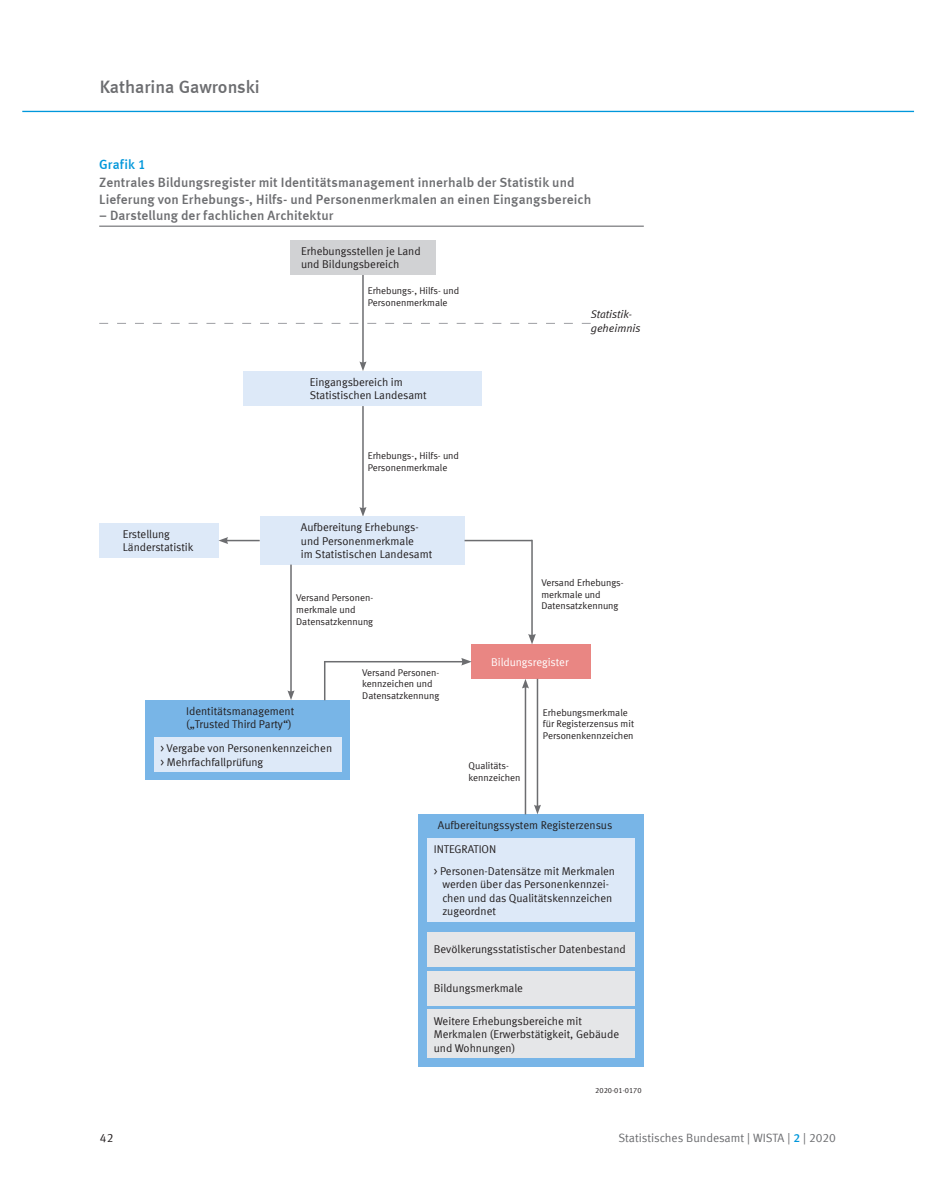
<style>
.page{position:relative;width:936px;height:1191px;background:#fff}
.page>*{position:absolute;margin:0;border:0;box-sizing:border-box;transform-origin:0 0}
.t1{font:18px "Meta Medium LF";letter-spacing:-.005em;color:#6c6d70}
.t2{font:13.5px/18.3px "Meta Medium LF";letter-spacing:.005em;color:#6c6d70}
.t3{font:12px "Meta Normal LF";color:#6c6d70}
.t4{font:12px "Meta Normal LF";color:#231f20}
.t5{font:11.25px/13.5px "Meta Normal LF";color:#231f20}
.t6{font:italic 11.25px/13.5px "Meta Normal LF";color:#231f20}
.t7{font:11.25px "Meta Normal LF";letter-spacing:-.005em;color:#fff}
.t8{font:9.75px/11.7px "Meta Normal LF";color:#231f20}
.t9{font:7.5px "Meta Normal LF";color:#231f20}
.s1{color:#0097db}
.s2{font-family:"Meta Medium LF";color:#0097db}
</style>
<div class="page">
<hr style="left:362px;top:260px;width:2px;height:104px;background:#6c6d70">
<svg style="left:359px;top:361px;width:7px;height:10px"></svg>
<div style="left:290px;top:240px;width:145px;height:34px;background:#d1d2d4"></div>
<div style="left:244px;top:371px;width:238px;height:35px;background:#dde9f8"></div>
<svg style="left:99px;top:323px;width:491px;height:1px"></svg>
<hr style="left:362px;top:406px;width:2px;height:103px;background:#6c6d70">
<svg style="left:359px;top:507px;width:7px;height:9px"></svg>
<hr style="left:99px;top:226px;width:544px;height:1px;background:#6c6d70">
<div style="left:260px;top:516px;width:205px;height:48px;background:#dde9f8"></div>
<div style="left:99px;top:523px;width:119px;height:35px;background:#dde9f8"></div>
<div style="left:472px;top:644px;width:119px;height:35px;background:#e98683"></div>
<hr style="left:290px;top:564px;width:2px;height:129px;background:#6c6d70">
<svg style="left:287px;top:690px;width:7px;height:10px"></svg>
<hr style="left:226px;top:540px;width:34px;height:1px;background:#6c6d70">
<svg style="left:218px;top:537px;width:10px;height:7px"></svg>
<div style="left:146px;top:700px;width:204px;height:80px;background:#78b5e7"></div>
<div style="left:154px;top:737px;width:187px;height:35px;background:#dde9f8"></div>
<div style="left:419px;top:814px;width:225px;height:252px;background:#78b5e7"></div>
<div style="left:427px;top:838px;width:208px;height:83px;background:#dde9f8"></div>
<div style="left:427px;top:931px;width:208px;height:35px;background:#e5e6e8"></div>
<div style="left:427px;top:970px;width:208px;height:35px;background:#e5e6e8"></div>
<div style="left:427px;top:1009px;width:208px;height:49px;background:#e5e6e8"></div>
<hr style="left:536px;top:679px;width:2px;height:128px;background:#6c6d70">
<svg style="left:534px;top:804px;width:7px;height:10px"></svg>
<hr style="left:524px;top:686px;width:2px;height:128px;background:#6c6d70">
<svg style="left:522px;top:679px;width:7px;height:9px"></svg>
<hr style="left:464px;top:540px;width:68px;height:1px;background:#6c6d70">
<hr style="left:531px;top:540px;width:1px;height:96px;background:#6c6d70">
<svg style="left:528px;top:634px;width:8px;height:10px"></svg>
<hr style="left:324px;top:661px;width:1px;height:39px;background:#6c6d70">
<hr style="left:324px;top:661px;width:139px;height:1px;background:#6c6d70">
<svg style="left:461px;top:658px;width:10px;height:7px"></svg>
<hr style="left:22px;top:111px;width:891px;height:1px;background:#0097db">
<h1 class="t1" style="left:100px;top:76px;width:161px">Katharina Gawronski</h1>
<p class="t2" style="left:99px;top:155px;width:477px"><span class="s1">Grafik 1<br></span>Zentrales Bildungsregister mit Identitätsmanagement innerhalb der Statistik und</p>
<p class="t2" style="left:99px;top:190px;width:493px">Lieferung von Erhebungs-, Hilfs- und Personenmerkmalen an einen Eingangsbereich</p>
<p class="t2" style="left:99px;top:206px;width:235px">– Darstellung der fachlichen Architektur</p>
<p class="t5" style="left:301px;top:244px;width:121px">Erhebungsstellen je Land und Bildungsbereich</p>
<p class="t8" style="left:368px;top:285px;width:93px">Erhebungs-, Hilfs- und<br>Personenmerkmale</p>
<p class="t5" style="left:310px;top:375px;width:118px">Eingangsbereich im<br>Statistischen Landesamt</p>
<p class="t6" style="left:590px;top:307px;width:51px">Statistik&shy;geheimnis</p>
<p class="t8" style="left:368px;top:450px;width:93px">Erhebungs-, Hilfs- und<br>Personenmerkmale</p>
<p class="t5" style="left:123px;top:527px;width:72px">Erstellung<br>Länderstatistik</p>
<p class="t5" style="left:301px;top:520px;width:133px">Aufbereitung Erhebungs&shy;und Personenmerkmale<br>im Statistischen Landesamt</p>
<p class="t8" style="left:296px;top:592px;width:79px">Versand Personen - merkmale und<br>Datensatzkennung</p>
<p class="t8" style="left:362px;top:666px;width:79px">Versand Personen - kennzeichen und<br>Datensatzkennung</p>
<p class="t5" style="left:186px;top:704px;width:109px">Identitätsmanagement („Trusted Third Party“)</p>
<p class="t5" style="left:161px;top:741px;width:173px">&gt; Vergabe von Personenkennzeichen &gt; Mehrfachfallprüfung</p>
<p class="t8" style="left:541px;top:576px;width:84px">Versand Erhebungs&shy;merkmale und<br>Datensatzkennung</p>
<p class="t7" style="left:491px;top:655px;width:79px">Bildungsregister</p>
<p class="t8" style="left:468px;top:760px;width:54px">Qualitäts&shy;kennzeichen</p>
<p class="t8" style="left:543px;top:706px;width:93px">Erhebungsmerkmale für Registerzensus mit<br>Personenkennzeichen</p>
<p class="t5" style="left:434px;top:813px;width:180px;line-height:23.5px;text-indent:4px">Aufbereitungssystem Registerzensus<br>INTEGRATION</p>
<p class="t5" style="left:442px;top:864px;width:174px;text-indent:-9px">&gt; Personen-Datensätze mit Merkmalen werden über das Personenkennzei&shy;chen und das Qualitätskennzeichen zugeordnet</p>
<p class="t5" style="left:434px;top:942px;width:193px">Bevölkerungsstatistischer Datenbestand</p>
<p class="t5" style="left:434px;top:981px;width:91px">Bildungsmerkmale</p>
<p class="t5" style="left:434px;top:1013px;width:187px">Weitere Erhebungsbereiche mit<br>Merkmalen (Erwerbstätigkeit, Gebäude und Wohnungen)</p>
<p class="t9" style="left:595px;top:1086px;width:48px">2020-01-0170</p>
<p class="t4" style="left:100px;top:1130px;width:15px">42</p>
<p class="t3" style="left:618px;top:1130px;width:219px">Statistisches Bundesamt | WISTA | <span class="s2">2</span> | 2020</p>
</div>
